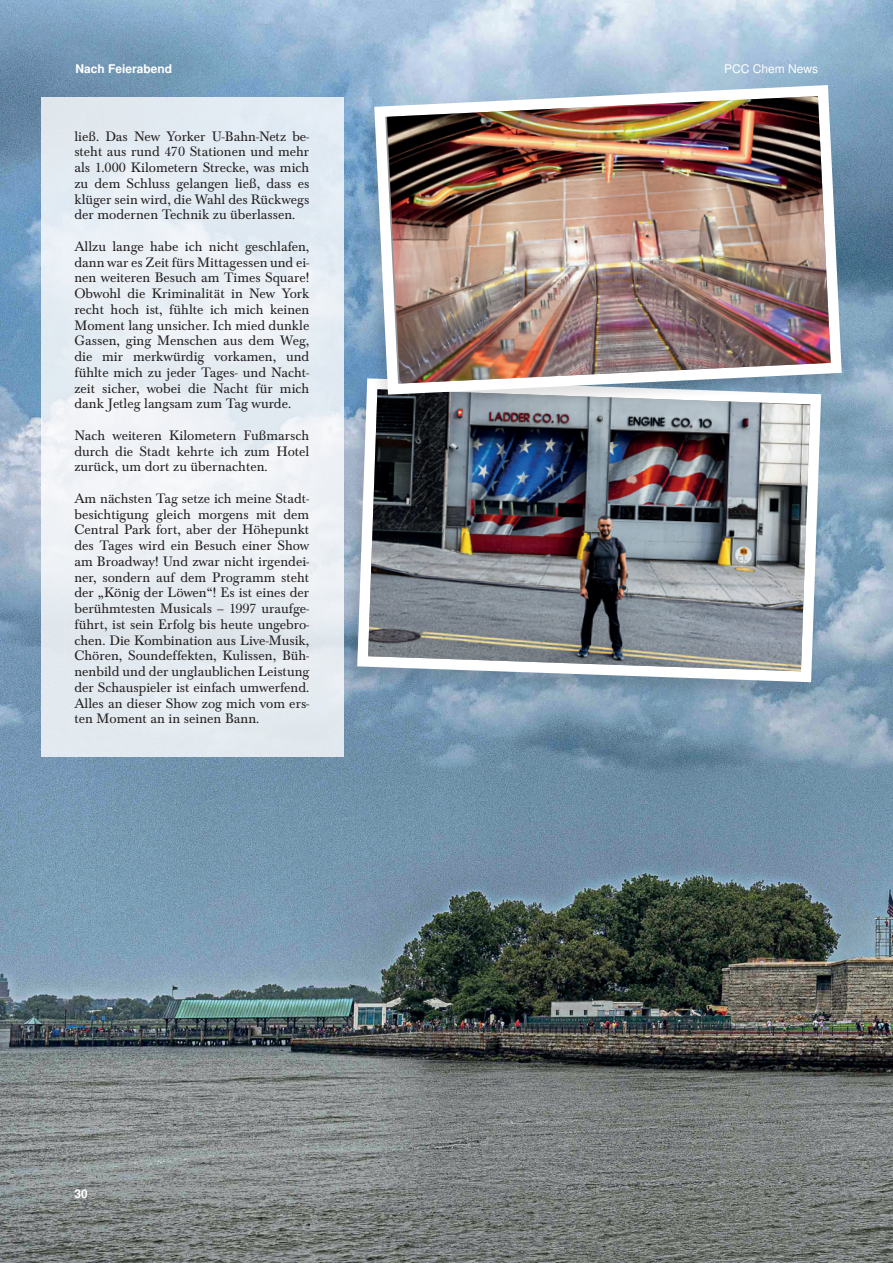
<style>
.page{position:relative;width:893px;height:1263px;background:#fff}
.page>*{position:absolute;margin:0;border:0;box-sizing:border-box;transform-origin:0 0}
.t1{font:14.25px/15.8px "Baskerville TOT";color:#231f20;text-align:justify}
.t2{font:700 12px "Nimbus San LOT";color:#fff}
.t3{font:12px "Nimbus San LOT";color:#fff}
</style>
<div class="page">
<img style="left:0;top:0;width:893px;height:1263px">
<div style="left:41px;top:97px;width:303px;height:660px;background:#e6edf3"></div>
<div style="left:343px;top:379px;width:483px;height:322px;background:#231f20;opacity:.13"></div>
<svg style="left:357px;top:378px;width:464px;height:304px"></svg>
<img style="left:368px;top:414px;width:442px;height:257px">
<div style="left:360px;top:86px;width:486px;height:328px;background:#231f20;opacity:.13"></div>
<svg style="left:374px;top:85px;width:468px;height:310px"></svg>
<img style="left:387px;top:96px;width:444px;height:288px">
<p class="t2" style="left:75px;top:62px;width:98px">Nach Feierabend</p>
<p class="t1" style="left:74px;top:128px;width:236px">ließ. Das New Yorker U-Bahn-Netz be&shy;steht aus rund 470 Stationen und mehr als 1.000 Kilometern Strecke, was mich zu dem Schluss gelangen ließ, dass es klüger sein wird, die Wahl des Rückwegs der modernen Technik zu überlassen.</p>
<p class="t1" style="left:74px;top:239px;width:236px">Allzu lange habe ich nicht geschlafen, dann war es Zeit fürs Mittagessen und ei&shy;nen weiteren Besuch am Times Square!<br>Obwohl die Kriminalität in New York recht hoch ist, fühlte ich mich keinen Moment lang unsicher. Ich mied dunkle Gassen, ging Menschen aus dem Weg, die mir merkwürdig vorkamen, und fühlte mich zu jeder Tages- und Nacht&shy;zeit sicher, wobei die Nacht für mich dank Jetleg langsam zum Tag wurde.</p>
<p class="t1" style="left:74px;top:427px;width:236px">Nach weiteren Kilometern Fußmarsch durch die Stadt kehrte ich zum Hotel zurück, um dort zu übernachten.</p>
<p class="t1" style="left:74px;top:490px;width:236px">Am nächsten Tag setze ich meine Stadt&shy;besichtigung gleich morgens mit dem Central Park fort, aber der Höhepunkt des Tages wird ein Besuch einer Show am Broadway! Und zwar nicht irgendei&shy;ner, sondern auf dem Programm steht der „König der Löwen“! Es ist eines der berühmtesten Musicals – 1997 uraufge&shy;führt, ist sein Erfolg bis heute ungebro&shy;chen. Die Kombination aus Live-Musik, Chören, Soundeffekten, Kulissen, Büh&shy;nenbild und der unglaublichen Leistung der Schauspieler ist einfach umwerfend.<br>Alles an dieser Show zog mich vom ers&shy;ten Moment an in seinen Bann.</p>
<p class="t2" style="left:74px;top:1186px;width:15px">30</p>
<p class="t3" style="left:724px;top:62px;width:95px">PCC Chem News</p>
</div>
